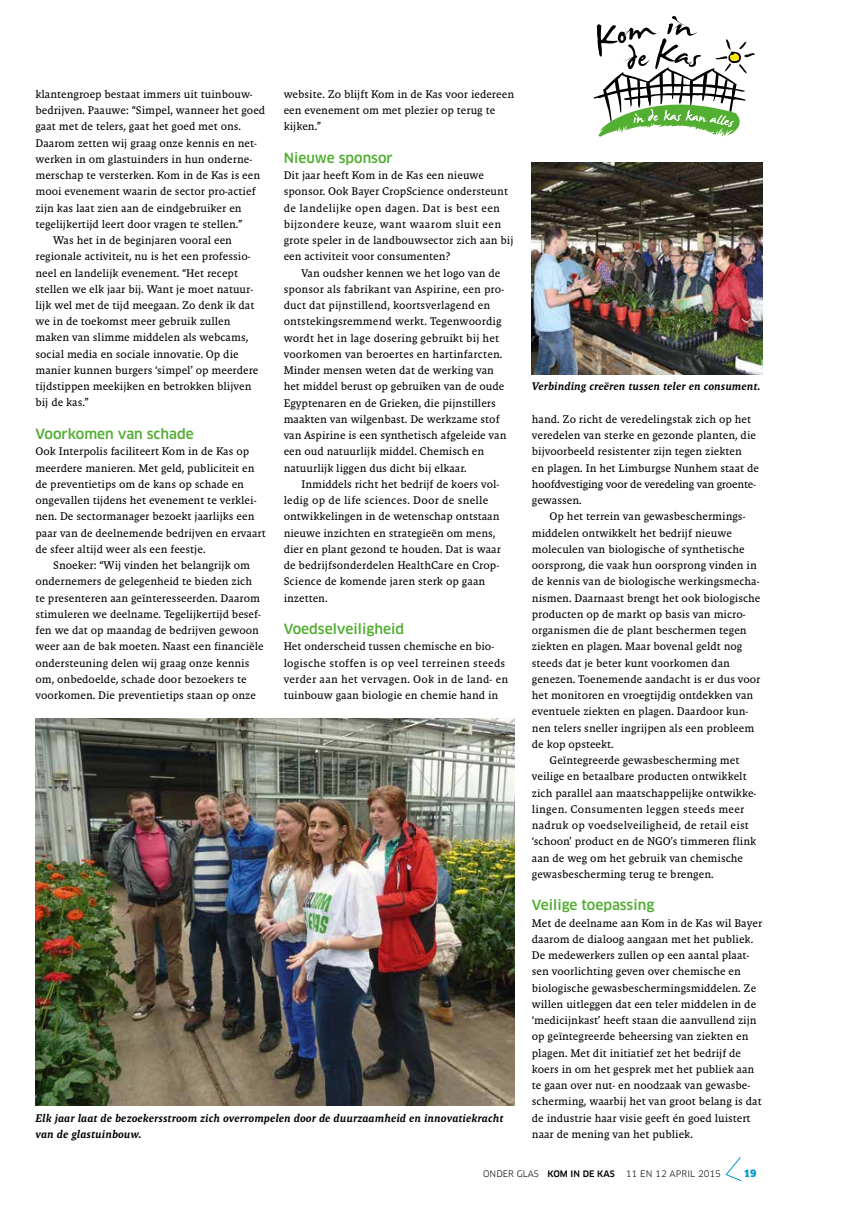
<style>
.page{position:relative;width:851px;height:1205px;background:#fff}
.page>*{position:absolute;margin:0;border:0;box-sizing:border-box;transform-origin:0 0}
.t1{font:500 13.75px "Clan OT";color:#52ae32}
.t2{font:11.25px/16.2px "Malaga Reg";color:#000}
.t3{font:italic 11.25px/16.2px "Malaga Med";color:#000}
.t4{font:11.25px "Malaga Reg";letter-spacing:.02em;color:#000}
.t5{font:900 10px "Clan OT";color:#0099c6}
.t6{font:8.75px "Clan OT";color:#000}
.s1{font-weight:500}
</style>
<div class="page">
<svg style="left:725px;top:1157px;width:16px;height:24px"></svg>
<img style="left:35px;top:718px;width:479px;height:387px">
<img style="left:531px;top:163px;width:231px;height:211px">
<svg style="left:593px;top:16px;width:162px;height:121px"></svg>
<p class="t2" style="left:35px;top:86px;width:219px">klantengroep bestaat immers uit tuinbouw-</p>
<p class="t2" style="left:35px;top:102px;width:231px">bedrijven. Paauwe: “Simpel, wanneer het goed</p>
<p class="t2" style="left:35px;top:118px;width:207px">gaat met de telers, gaat het goed met ons.</p>
<p class="t2" style="left:35px;top:134px;width:223px">Daarom zetten wij graag onze kennis en net-</p>
<p class="t2" style="left:35px;top:151px;width:218px">werken in om glastuinders in hun onderne-</p>
<p class="t2" style="left:35px;top:167px;width:226px">merschap te versterken. Kom in de Kas is een</p>
<p class="t2" style="left:35px;top:183px;width:222px">mooi evenement waarin de sector pro-actief</p>
<p class="t2" style="left:35px;top:199px;width:208px">zijn kas laat zien aan de eindgebruiker en</p>
<p class="t2" style="left:35px;top:216px;width:208px">tegelijkertijd leert door vragen te stellen.”</p>
<p class="t2" style="left:53px;top:232px;width:180px">Was het in de beginjaren vooral een</p>
<p class="t2" style="left:35px;top:248px;width:216px">regionale activiteit, nu is het een professio-</p>
<p class="t2" style="left:35px;top:264px;width:204px">neel en landelijk evenement. “Het recept</p>
<p class="t2" style="left:35px;top:281px;width:219px">stellen we elk jaar bij. Want je moet natuur-</p>
<p class="t2" style="left:35px;top:297px;width:220px">lijk wel met de tijd meegaan. Zo denk ik dat</p>
<p class="t2" style="left:35px;top:313px;width:196px">we in de toekomst meer gebruik zullen</p>
<p class="t2" style="left:35px;top:329px;width:214px">maken van slimme middelen als webcams,</p>
<p class="t2" style="left:35px;top:346px;width:205px">social media en sociale innovatie. Op die</p>
<p class="t2" style="left:35px;top:362px;width:224px">manier kunnen burgers ‘simpel’ op meerdere</p>
<p class="t2" style="left:35px;top:378px;width:217px">tijdstippen meekijken en betrokken blijven</p>
<p class="t2" style="left:35px;top:394px;width:55px">bij de kas.”</p>
<p class="t1" style="left:35px;top:426px;width:160px">Voorkomen van schade</p>
<p class="t2" style="left:35px;top:443px;width:232px">Ook Interpolis faciliteert Kom in de Kas op meerdere manieren. Met geld, publiciteit en de preventietips om de kans op schade en ongevallen tijdens het evenement te verklei&shy;nen. De sectormanager bezoekt jaarlijks een paar van de deelnemende bedrijven en ervaart de sfeer altijd weer als een feestje.</p>
<p class="t2" style="left:35px;top:557px;width:230px;text-indent:18px">Snoeker: “Wij vinden het belangrijk om ondernemers de gelegenheid te bieden zich te presenteren aan geïnteresseerden. Daarom stimuleren we deelname. Tegelijkertijd besef&shy;fen we dat op maandag de bedrijven gewoon weer aan de bak moeten. Naast een financiële ondersteuning delen wij graag onze kennis om, onbedoelde, schade door bezoekers te voorkomen. Die preventietips staan op onze</p>
<p class="t2" style="left:283px;top:86px;width:232px">website. Zo blijft Kom in de Kas voor iedereen een evenement om met plezier op terug te kijken.”</p>
<p class="t1" style="left:283px;top:150px;width:111px">Nieuwe sponsor</p>
<p class="t2" style="left:283px;top:167px;width:231px">Dit jaar heeft Kom in de Kas een nieuwe sponsor. Ook Bayer CropScience ondersteunt de landelijke open dagen. Dat is best een bijzondere keuze, want waarom sluit een grote speler in de landbouwsector zich aan bij een activiteit voor consumenten?</p>
<p class="t2" style="left:283px;top:264px;width:224px;text-indent:18px">Van oudsher kennen we het logo van de sponsor als fabrikant van Aspirine, een pro&shy;duct dat pijnstillend, koortsverlagend en ontstekingsremmend werkt. Tegenwoordig wordt het in lage dosering gebruikt bij het voorkomen van beroertes en hartinfarcten.<br>Minder mensen weten dat de werking van het middel berust op gebruiken van de oude Egyptenaren en de Grieken, die pijnstillers maakten van wilgenbast. De werkzame stof van Aspirine is een synthetisch afgeleide van een oud natuurlijk middel. Chemisch en natuurlijk liggen dus dicht bij elkaar.</p>
<p class="t2" style="left:283px;top:476px;width:219px;text-indent:18px">Inmiddels richt het bedrijf de koers vol&shy;ledig op de life sciences. Door de snelle ontwikkelingen in de wetenschap ontstaan nieuwe inzichten en strategieën om mens, dier en plant gezond te houden. Dat is waar de bedrijfsonderdelen HealthCare en Crop-Science de komende jaren sterk op gaan inzetten.</p>
<p class="t1" style="left:283px;top:621px;width:122px">Voedselveiligheid</p>
<p class="t2" style="left:283px;top:638px;width:226px">Het onderscheid tussen chemische en bio&shy;logische stoffen is op veel terreinen steeds verder aan het vervagen. Ook in de land- en tuinbouw gaan biologie en chemie hand in</p>
<p class="t3" style="left:35px;top:1110px;width:469px">Elk jaar laat de bezoekersstroom zich overrompelen door de duurzaamheid en innovatiekracht van de glastuinbouw.</p>
<p class="t3" style="left:531px;top:378px;width:230px">Verbinding creëren tussen teler en consument.</p>
<p class="t2" style="left:531px;top:411px;width:228px">hand. Zo richt de veredelingstak zich op het veredelen van sterke en gezonde planten, die bijvoorbeeld resistenter zijn tegen ziekten<br>en plagen. In het Limburgse Nunhem staat de hoofdvestiging voor de veredeling van groente&shy;gewassen.</p>
<p class="t2" style="left:549px;top:508px;width:197px">Op het terrein van gewasbeschermings-</p>
<p class="t2" style="left:531px;top:524px;width:201px">middelen ontwikkelt het bedrijf nieuwe</p>
<p class="t2" style="left:531px;top:541px;width:214px">moleculen van biologische of synthetische</p>
<p class="t2" style="left:531px;top:557px;width:226px">oorsprong, die vaak hun oorsprong vinden in</p>
<p class="t2" style="left:531px;top:573px;width:229px">de kennis van de biologische werkingsmecha-</p>
<p class="t2" style="left:531px;top:589px;width:230px">nismen. Daarnaast brengt het ook biologische</p>
<p class="t2" style="left:531px;top:606px;width:215px">producten op de markt op basis van micro-</p>
<p class="t2" style="left:531px;top:622px;width:216px">organismen die de plant beschermen tegen</p>
<p class="t2" style="left:531px;top:638px;width:212px">ziekten en plagen. Maar bovenal geldt nog</p>
<p class="t2" style="left:531px;top:654px;width:199px">steeds dat je beter kunt voorkomen dan</p>
<p class="t2" style="left:531px;top:671px;width:230px">genezen. Toenemende aandacht is er dus voor</p>
<p class="t2" style="left:531px;top:687px;width:223px">het monitoren en vroegtijdig ontdekken van</p>
<p class="t2" style="left:531px;top:703px;width:218px">eventuele ziekten en plagen. Daardoor kun-</p>
<p class="t2" style="left:531px;top:719px;width:224px">nen telers sneller ingrijpen als een probleem</p>
<p class="t2" style="left:531px;top:736px;width:83px">de kop opsteekt.</p>
<p class="t2" style="left:549px;top:752px;width:191px">Geïntegreerde gewasbescherming met</p>
<p class="t2" style="left:531px;top:768px;width:216px">veilige en betaalbare producten ontwikkelt</p>
<p class="t2" style="left:531px;top:784px;width:226px">zich parallel aan maatschappelijke ontwikke-</p>
<p class="t4" style="left:531px;top:802px;width:214px">lingen. Consumenten leggen steeds meer</p>
<p class="t4" style="left:531px;top:819px;width:218px">nadruk op voedselveiligheid, de retail eist</p>
<p class="t2" style="left:531px;top:833px;width:226px">‘schoon’ product en de NGO’s timmeren flink</p>
<p class="t2" style="left:531px;top:849px;width:213px">aan de weg om het gebruik van chemische</p>
<p class="t2" style="left:531px;top:866px;width:183px">gewasbescherming terug te brengen.</p>
<p class="t1" style="left:531px;top:897px;width:124px">Veilige toepassing</p>
<p class="t2" style="left:531px;top:915px;width:232px">Met de deelname aan Kom in de Kas wil Bayer daarom de dialoog aangaan met het publiek.<br>De medewerkers zullen op een aantal plaat&shy;sen voorlichting geven over chemische en biologische gewasbeschermingsmiddelen. Ze willen uitleggen dat een teler middelen in de ‘medicijnkast’ heeft staan die aanvullend zijn op geïntegreerde beheersing van ziekten en plagen. Met dit initiatief zet het bedrijf de koers in om het gesprek met het publiek aan te gaan over nut- en noodzaak van gewasbe&shy;scherming, waarbij het van groot belang is dat de industrie haar visie geeft én goed luistert naar de mening van het publiek.</p>
<p class="t6" style="left:483px;top:1168px;width:239px">ONDER GLAS <span class="s1">KOM IN DE KAS</span> 11 EN 12 APRIL 2015</p>
<p class="t5" style="left:743px;top:1167px;width:14px">19</p>
</div>
